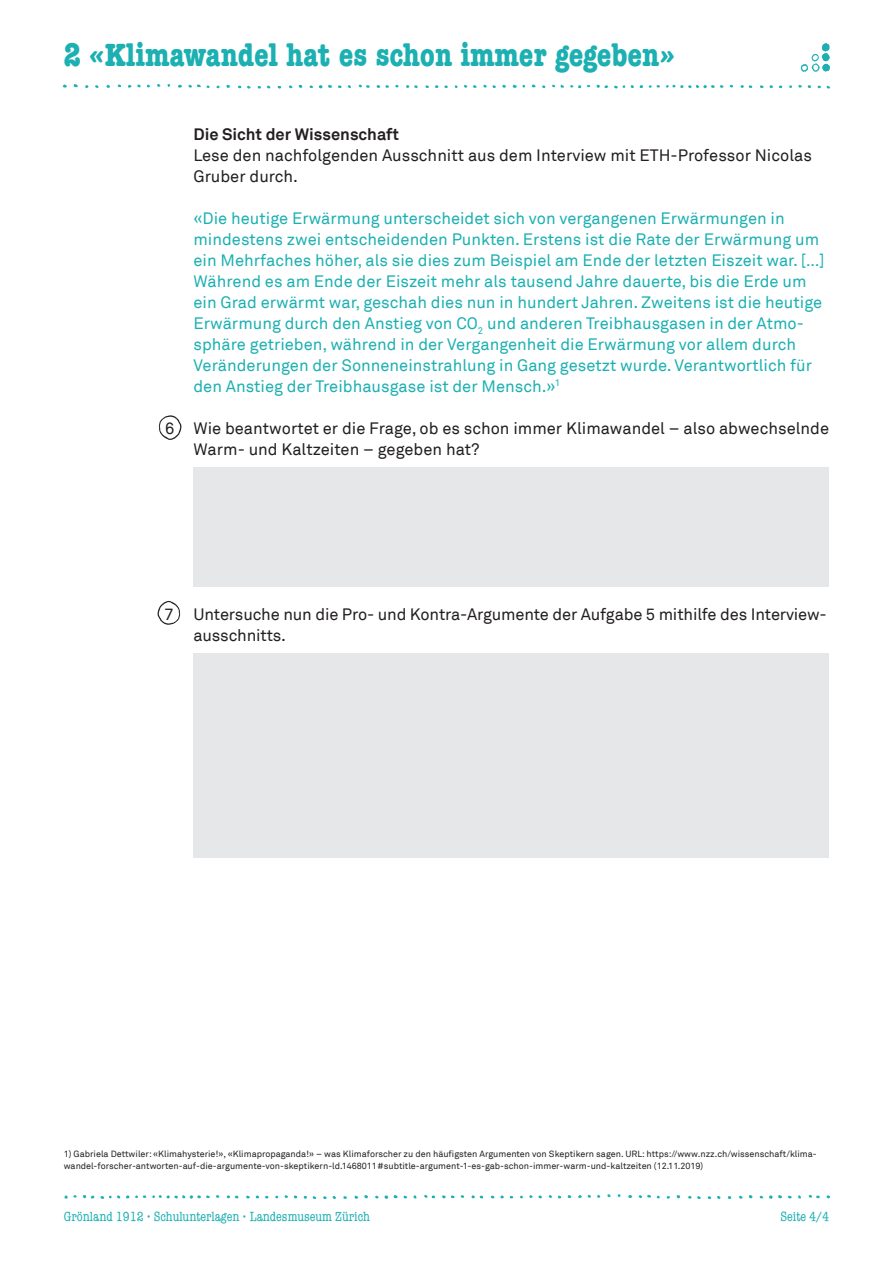
<style>
.page{position:relative;width:893px;height:1263px;background:#fff}
.page>*{position:absolute;margin:0;border:0;box-sizing:border-box;transform-origin:0 0}
.UfS_Seitentitel{font:700 condensed 33px "American Typewriter";color:#1cb0b2}
.UfS_Lauftext_11_14{font:16.5px/21px "Akkurat";color:#1cb0b2}
.UfS_Lauftext_11_14-2{font:16.5px/21px "Akkurat";color:#231f20}
.UfS_Untertitel_11_14{font:700 16.5px "Akkurat";color:#231f20}
.UfS_Fusszeile_rechts{font:condensed 13.5px "American Typewriter";color:#1cb0b2}
.UfS_Lauftext_9_12{font:9px/12px "Akkurat";color:#231f20}
</style>
<div class="page">
<img style="left:62px;top:84px;width:769px;height:5px">
<img style="left:800px;top:54px;width:20px;height:18px">
<img style="left:64px;top:1194px;width:765px;height:5px">
<img style="left:821px;top:43px;width:9px;height:29px">
<div style="left:193px;top:467px;width:636px;height:119px;background:#e6e7e9"></div>
<div style="left:193px;top:653px;width:636px;height:204px;background:#e6e7e9"></div>
<img style="left:157px;top:600px;width:24px;height:25px">
<img style="left:158px;top:415px;width:24px;height:25px">
<p class="UfS_Seitentitel" style="left:64px;top:35px;width:612px">2 «Klimawandel hat es schon immer gegeben»</p>
<p class="UfS_Lauftext_11_14-2" style="left:165px;top:418px;width:11px">6</p>
<p class="UfS_Untertitel_11_14" style="left:193px;top:123px;width:207px">Die Sicht der Wissenschaft</p>
<p class="UfS_Lauftext_11_14-2" style="left:193px;top:145px;width:620px">Lese den nachfolgenden Ausschnitt aus dem Interview mit ETH-Professor Nicolas<br>Gruber durch.</p>
<p class="UfS_Lauftext_11_14" style="left:193px;top:208px;width:632px">«Die heutige Erwärmung unterscheidet sich von vergangenen Erwärmungen in mindestens zwei entscheidenden Punkten. Erstens ist die Rate der Erwärmung um ein Mehrfaches höher, als sie dies zum Beispiel am Ende der letzten Eiszeit war. […] Während es am Ende der Eiszeit mehr als tausend Jahre dauerte, bis die Erde um ein Grad erwärmt war, geschah dies nun in hundert Jahren. Zweitens ist die heutige Erwärmung durch den Anstieg von CO<sub>2</sub> und anderen Treibhausgasen in der Atmo&shy;sphäre getrieben, während in der Vergangenheit die Erwärmung vor allem durch Veränderungen der Sonneneinstrahlung in Gang gesetzt wurde. Verantwortlich für den Anstieg der Treibhausgase ist der Mensch.»<sup>1</sup></p>
<p class="UfS_Lauftext_11_14-2" style="left:193px;top:418px;width:637px">Wie beantwortet er die Frage, ob es schon immer Klimawandel – also abwechselnde<br>Warm- und Kaltzeiten – gegeben hat?</p>
<p class="UfS_Lauftext_11_14-2" style="left:165px;top:604px;width:11px">7</p>
<p class="UfS_Lauftext_11_14-2" style="left:193px;top:604px;width:635px">Untersuche nun die Pro- und Kontra-Argumente der Aufgabe 5 mithilfe des Interview&shy;ausschnitts.</p>
<p class="UfS_Lauftext_9_12" style="left:64px;top:1148px;width:754px">1) Gabriela Dettwiler: «Klimahysterie!», «Klimapropaganda!» – was Klimaforscher zu den häufigsten Argumenten von Skeptikern sagen. URL: https://www.nzz.ch/wissenschaft/klima&shy;wandel-forscher-antworten-auf-die-argumente-von-skeptikern-ld.1468011#subtitle-argument-1-es-gab-schon-immer-warm-und-kaltzeiten (12.11.2019)</p>
<p class="UfS_Fusszeile_rechts" style="left:64px;top:1209px;width:308px">Grönland 1912 • Schulunterlagen • Landesmuseum Zürich</p>
<p class="UfS_Fusszeile_rechts" style="left:780px;top:1209px;width:50px">Seite 4/4</p>
</div>
